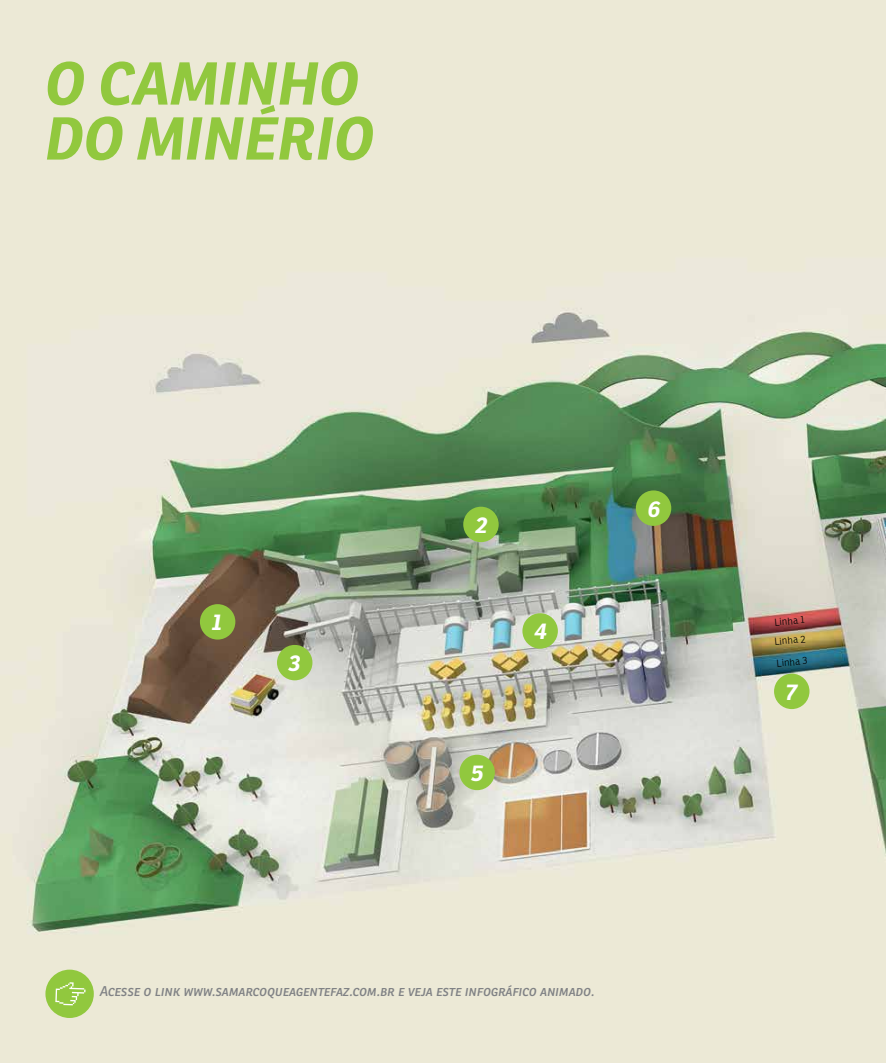
<style>
.page{position:relative;width:886px;height:1063px;background:#fff}
.page>*{position:absolute;margin:0;border:0;box-sizing:border-box;transform-origin:0 0}
.t1{font:italic 700 58.75px/55px "Ronnia";color:#91c83e}
.t2{font:italic 700 22.5px "Ronnia";color:#fff}
.t3{font:italic 13.75px "Ronnia";color:#808285}
.t4{font:300 10px/19.1px "Ronnia";color:#000}
</style>
<div class="page">
<img style="left:0;top:0;width:886px;height:1063px">
<div style="left:200px;top:604px;width:35px;height:36px;background:#91c83e;border-radius:50%"></div>
<div style="left:463px;top:507px;width:36px;height:35px;background:#91c83e;border-radius:50%"></div>
<div style="left:277px;top:645px;width:35px;height:35px;background:#91c83e;border-radius:50%"></div>
<div style="left:522px;top:613px;width:36px;height:36px;background:#91c83e;border-radius:50%"></div>
<div style="left:636px;top:490px;width:35px;height:36px;background:#91c83e;border-radius:50%"></div>
<div style="left:774px;top:674px;width:35px;height:35px;background:#91c83e;border-radius:50%"></div>
<div style="left:459px;top:755px;width:36px;height:35px;background:#91c83e;border-radius:50%"></div>
<div style="left:45px;top:970px;width:49px;height:48px;background:#91c83e;border-radius:50%"></div>
<svg style="left:55px;top:982px;width:31px;height:23px"></svg>
<h1 class="t1" style="left:45px;top:56px;width:331px">O CAMINHO<br>DO MINÉRIO</h1>
<h2 class="t2" style="left:212px;top:608px;width:11px">1</h2>
<h2 class="t2" style="left:289px;top:649px;width:12px">3</h2>
<h2 class="t2" style="left:475px;top:510px;width:12px">2</h2>
<h2 class="t2" style="left:534px;top:617px;width:15px">4</h2>
<h2 class="t2" style="left:471px;top:758px;width:13px">5</h2>
<h2 class="t2" style="left:647px;top:494px;width:13px">6</h2>
<p class="t3" style="left:100px;top:983px;width:496px">Acesse o link www.samarcoqueagentefaz.com.br e veja este infográfico animado.</p>
<p class="t4" style="left:771px;top:613px;width:34px;rotate:-6deg">Linha 1<br>Linha 2</p>
<p class="t4" style="left:775px;top:654px;width:33px;rotate:-6deg">Linha 3</p>
<h2 class="t2" style="left:786px;top:677px;width:12px">7</h2>
</div>
